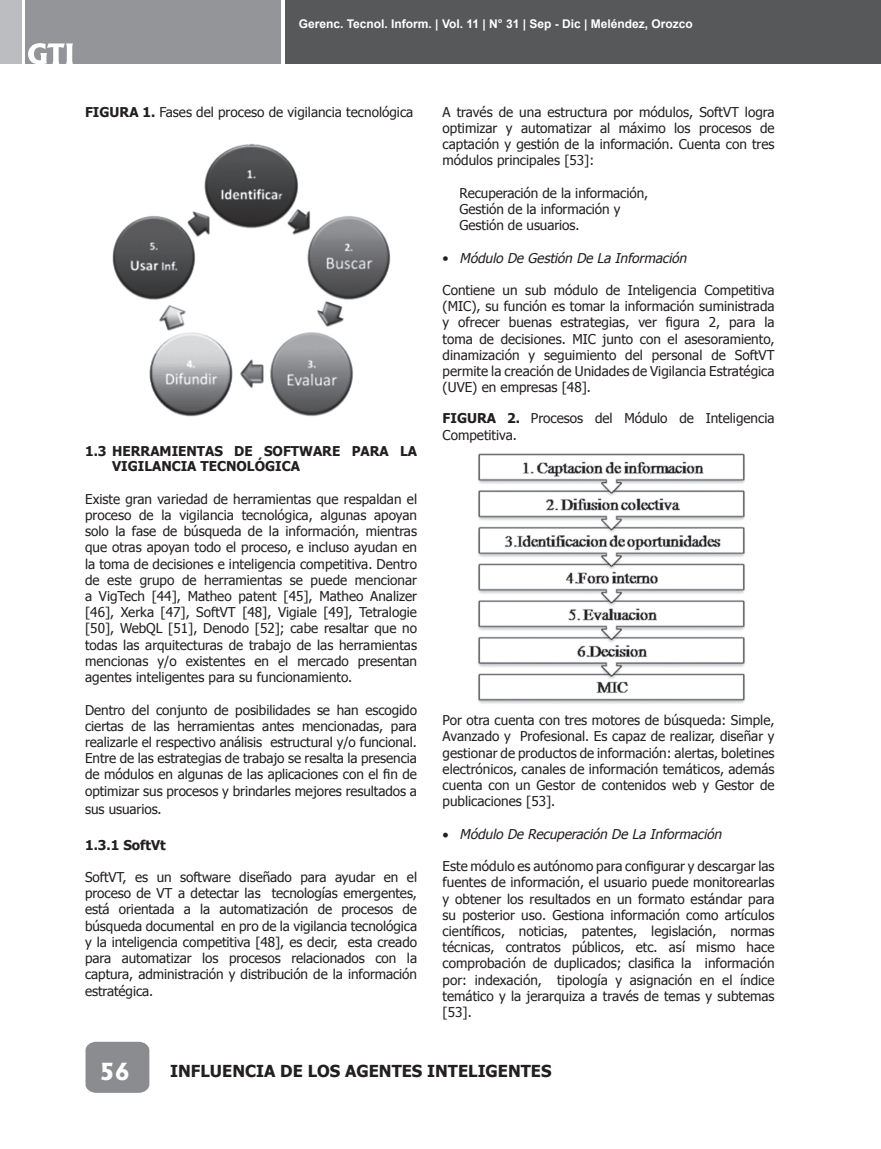
<style>
.page{position:relative;width:881px;height:1149px;background:#fff}
.page>*{position:absolute;margin:0;border:0;box-sizing:border-box;transform-origin:0 0}
.t1{font:800 22.5px "Albertus";color:#fff}
.t2{font:700 16.5px "Tahoma";color:#231f20}
.t3{font:13.5px/16.2px "Tahoma";color:#231f20;text-align:justify}
.t4{font:italic 13.5px "Tahoma";color:#231f20}
.t5{font:700 13.5px/14.9px "Tahoma";color:#231f20}
.t6{font:700 12px "Arial";color:#fff}
.s1{font-weight:700}
.s2{font-style:normal}
</style>
<div class="page">
<div style="left:285px;top:0;width:595px;height:64px;background:#57585a"></div>
<div style="left:26px;top:0;width:255px;height:64px;background:#939598"></div>
<div style="left:0;top:0;width:22px;height:64px;background:#bcbdc0"></div>
<div style="left:85px;top:1041px;width:64px;height:51px;background:#8a8c8f"></div>
<svg style="left:28px;top:43px;width:45px;height:21px"></svg>
<img style="left:112px;top:143px;width:279px;height:274px">
<img style="left:478px;top:453px;width:267px;height:251px">
<p class="t6" style="left:298px;top:16px;width:395px">Gerenc. Tecnol. Inform. | Vol. 11 | N° 31 | Sep - Dic | Meléndez, Orozco</p>
<p class="t3" style="left:85px;top:103px;width:329px"><span class="s1">FIGURA 1.</span> Fases del proceso de vigilancia tecnológica</p>
<p class="t3" style="left:442px;top:103px;width:333px">A través de una estructura por módulos, SoftVT logra optimizar y automatizar al máximo los procesos de captación y gestión de la información. Cuenta con tres módulos principales [53]:</p>
<p class="t3" style="left:459px;top:184px;width:190px;text-align:left">Recuperación de la información,<br>Gestión de la información y<br>Gestión de usuarios.</p>
<p class="t4" style="left:442px;top:248px;width:249px"><span class="s2">•</span> Módulo De Gestión De La Información</p>
<p class="t3" style="left:442px;top:281px;width:333px">Contiene un sub módulo de Inteligencia Competitiva (MIC), su función es tomar la información suministrada y ofrecer buenas estrategias, ver figura 2, para la toma de decisiones. MIC junto con el asesoramiento, dinamización y seguimiento del personal de SoftVT permite la creación de Unidades de Vigilancia Estratégica (UVE) en empresas [48].</p>
<p class="t3" style="left:442px;top:409px;width:333px"><span class="s1">FIGURA 2.</span> Procesos del Módulo de Inteligencia<br>Competitiva.</p>
<p class="t5" style="left:112px;top:443px;width:306px;text-indent:-27px">1.3 HERRAMIENTAS DE SOFTWARE PARA LA<br>VIGILANCIA TECNOLÓGICA</p>
<p class="t3" style="left:85px;top:490px;width:333px">Existe gran variedad de herramientas que respaldan el proceso de la vigilancia tecnológica, algunas apoyan solo la fase de búsqueda de la información, mientras que otras apoyan todo el proceso, e incluso ayudan en la toma de decisiones e inteligencia competitiva. Dentro de este grupo de herramientas se puede mencionar a VigTech [44], Matheo patent [45], Matheo Analizer [46], Xerka [47], SoftVT [48], Vigiale [49], Tetralogie [50], WebQL [51], Denodo [52]; cabe resaltar que no todas las arquitecturas de trabajo de las herramientas mencionas y/o existentes en el mercado presentan agentes inteligentes para su funcionamiento.</p>
<p class="t3" style="left:85px;top:700px;width:333px">Dentro del conjunto de posibilidades se han escogido ciertas de las herramientas antes mencionadas, para realizarle el respectivo análisis estructural y/o funcional.<br>Entre de las estrategias de trabajo se resalta la presencia de módulos en algunas de las aplicaciones con el fin de optimizar sus procesos y brindarles mejores resultados a</p>
<p class="t3" style="left:85px;top:799px;width:78px">sus usuarios.</p>
<p class="t5" style="left:85px;top:836px;width:82px">1.3.1 SoftVt</p>
<p class="t3" style="left:85px;top:868px;width:333px">SoftVT, es un software diseñado para ayudar en el proceso de VT a detectar las tecnologías emergentes, está orientada a la automatización de procesos de búsqueda documental en pro de la vigilancia tecnológica y la inteligencia competitiva [48], es decir, esta creado para automatizar los procesos relacionados con la captura, administración y distribución de la información estratégica.</p>
<p class="t3" style="left:442px;top:711px;width:333px">Por otra cuenta con tres motores de búsqueda: Simple, Avanzado y Profesional. Es capaz de realizar, diseñar y gestionar de productos de información: alertas, boletines electrónicos, canales de información temáticos, además cuenta con un Gestor de contenidos web y Gestor de publicaciones [53].</p>
<p class="t4" style="left:442px;top:824px;width:284px">• Módulo De Recuperación De La Información</p>
<p class="t3" style="left:442px;top:857px;width:333px">Este módulo es autónomo para configurar y descargar las fuentes de información, el usuario puede monitorearlas y obtener los resultados en un formato estándar para su posterior uso. Gestiona información como artículos científicos, noticias, patentes, legislación, normas técnicas, contratos públicos, etc. así mismo hace comprobación de duplicados; clasifica la información por: indexación, tipología y asignación en el índice temático y la jerarquiza a través de temas y subtemas [53].</p>
<h1 class="t1" style="left:100px;top:1057px;width:31px">56</h1>
<p class="t2" style="left:170px;top:1058px;width:382px">INFLUENCIA DE LOS AGENTES INTELIGENTES</p>
</div>
